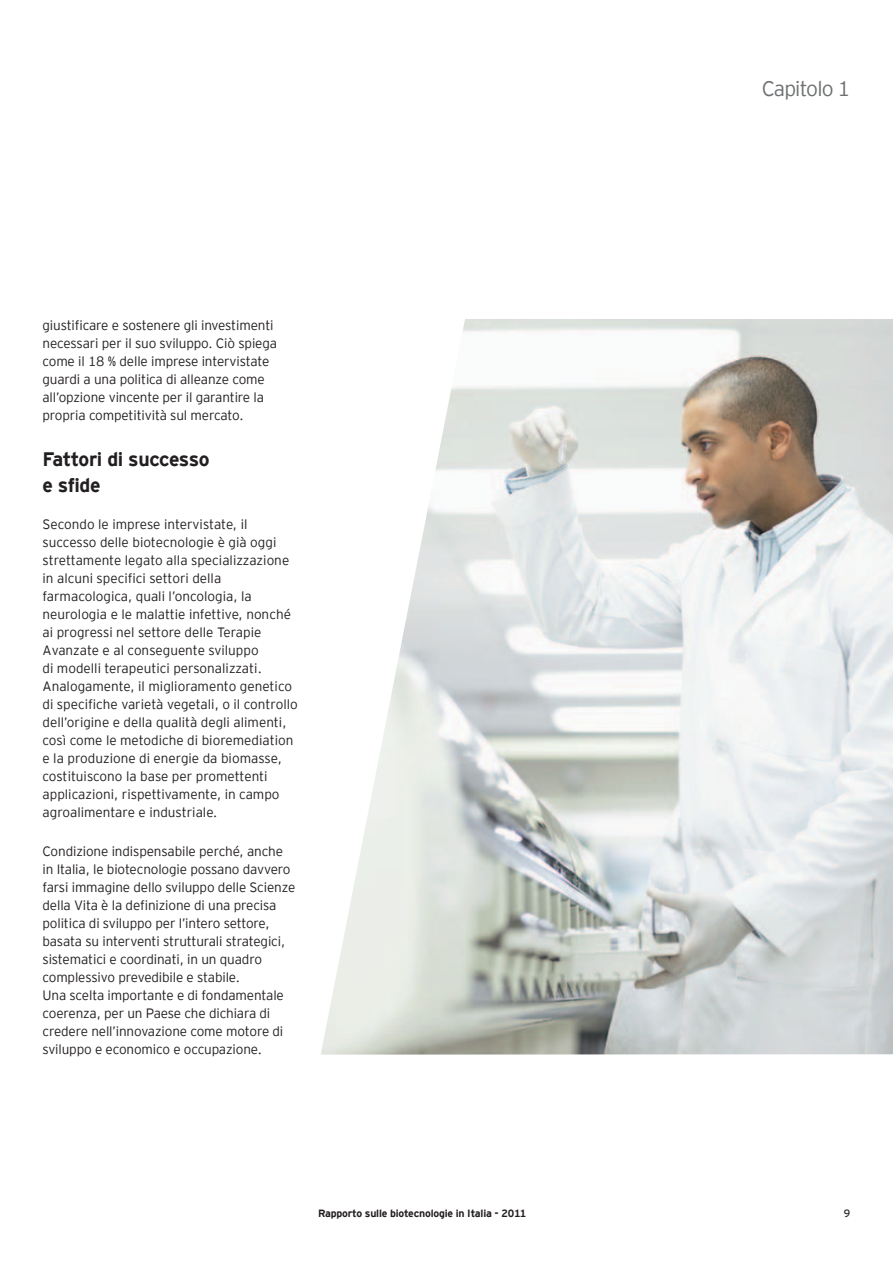
<style>
.page{position:relative;width:893px;height:1263px;background:#fff}
.page>*{position:absolute;margin:0;border:0;box-sizing:border-box;transform-origin:0 0}
.t1{font:300 21px "EY Interstate";letter-spacing:-.04em;color:#6d6f71}
.t2{font:700 19.5px/25.5px "EY Interstate";letter-spacing:-.025em;color:#231f20}
.t3{font:300 13.5px/18px "EY Interstate";letter-spacing:-.01em;color:#231f20}
.t4{font:700 10.5px "EY Interstate";letter-spacing:-.02em;color:#231f20}
.t5{font:10.5px "EY Interstate";color:#231f20}
</style>
<div class="page">
<img style="left:321px;top:319px;width:572px;height:735px">
<h1 class="t1" style="left:762px;top:74px;width:90px">Capitolo 1</h1>
<p class="t3" style="left:43px;top:315px;width:236px">giustificare e sostenere gli investimenti necessari per il suo sviluppo. Ciò spiega come il 18 % delle imprese intervistate guardi a una politica di alleanze come all’opzione vincente per il garantire la propria competitività sul mercato.</p>
<h2 class="t2" style="left:43px;top:445px;width:168px">Fattori di successo e sfide</h2>
<p class="t3" style="left:43px;top:515px;width:257px">Secondo le imprese intervistate, il successo delle biotecnologie è già oggi strettamente legato alla specializzazione in alcuni specifici settori della farmacologica, quali l’oncologia, la neurologia e le malattie infettive, nonché ai progressi nel settore delle Terapie Avanzate e al conseguente sviluppo<br>di modelli terapeutici personalizzati.<br>Analogamente, il miglioramento genetico di specifiche varietà vegetali, o il controllo dell’origine e della qualità degli alimenti, così come le metodiche di bioremediation e la produzione di energie da biomasse, costituiscono la base per promettenti applicazioni, rispettivamente, in campo agroalimentare e industriale.</p>
<p class="t3" style="left:43px;top:842px;width:254px">Condizione indispensabile perché, anche in Italia, le biotecnologie possano davvero farsi immagine dello sviluppo delle Scienze della Vita è la definizione di una precisa politica di sviluppo per l’intero settore, basata su interventi strutturali strategici, sistematici e coordinati, in un quadro complessivo prevedibile e stabile.<br>Una scelta importante e di fondamentale coerenza, per un Paese che dichiara di credere nell’innovazione come motore di sviluppo e economico e occupazione.</p>
<p class="t4" style="left:318px;top:1206px;width:210px">Rapporto sulle biotecnologie in Italia - 2011</p>
<p class="t5" style="left:844px;top:1206px;width:8px">9</p>
</div>
